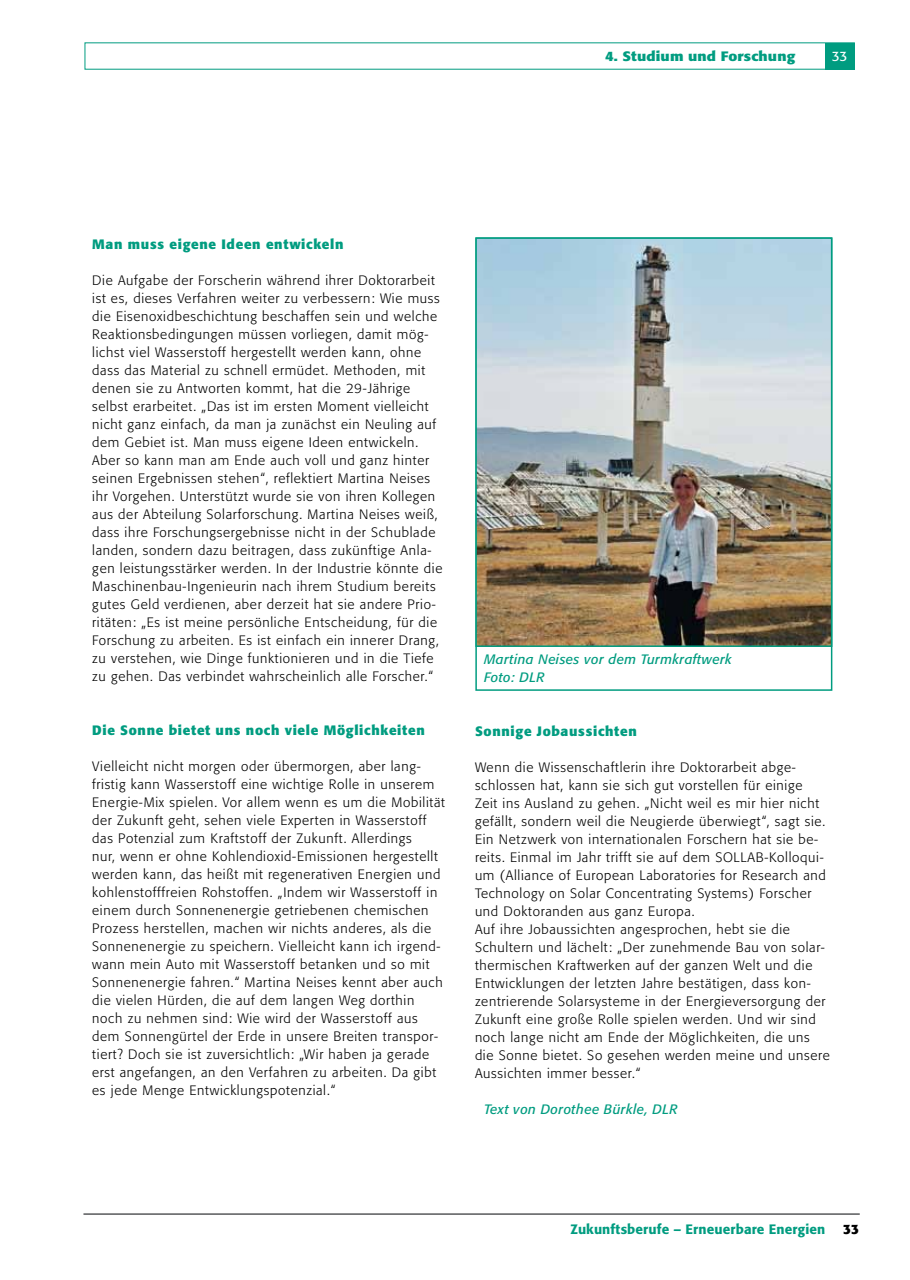
<style>
.page{position:relative;width:910px;height:1280px;background:#fff}
.page>*{position:absolute;margin:0;border:0;box-sizing:border-box;transform-origin:0 0}
.t1{font:300 13.5px/18px "Tn T Form BSK";letter-spacing:.05em;color:#000}
.t2{font:700 13.5px "Tn T Form BSK";letter-spacing:.05em;color:#009c80}
.t3{font:italic 13.5px/18px "Tn T Form BSK";letter-spacing:.025em;color:#009c80}
.t4{font:500 13.5px "Tn T Form BSK";letter-spacing:.01em;color:#009c80}
.t5{font:700 13.5px "Tn T Form BSK";letter-spacing:.01em;color:#009c80;scale:1.09 1}
.t6{font:13.5px "Tn T Form BSK";color:#fff}
.t7{font:700 13.5px "Tn T Form BSK";color:#000}
</style>
<div class="page">
<div style="left:825px;top:43px;width:29px;height:26px;background:#009c80"></div>
<hr style="left:83px;top:1213px;width:777px;height:2px;background:#58595b">
<img style="left:478px;top:240px;width:351px;height:404px">
<div style="left:475px;top:237px;width:357px;height:410px;border:2px solid #009c80"></div>
<p class="t5" style="left:605px;top:47px;width:176px">4. Studium und Forschung</p>
<p class="t6" style="left:832px;top:48px;width:17px">33</p>
<p class="t2" style="left:92px;top:236px;width:253px">Man muss eigene Ideen entwickeln</p>
<p class="t1" style="left:92px;top:271px;width:352px">Die Aufgabe der Forscherin während ihrer Doktorarbeit ist es, dieses Verfahren weiter zu verbessern: Wie muss die Eisenoxidbeschichtung beschaffen sein und welche Reaktionsbedingungen müssen vorliegen, damit mög&shy;lichst viel Wasserstoff hergestellt werden kann, ohne dass das Material zu schnell ermüdet. Methoden, mit denen sie zu Antworten kommt, hat die 29-Jährige selbst erarbeitet. „Das ist im ersten Moment vielleicht nicht ganz einfach, da man ja zunächst ein Neuling auf dem Gebiet ist. Man muss eigene Ideen entwickeln.<br>Aber so kann man am Ende auch voll und ganz hinter seinen Ergebnissen stehen“, reflektiert Martina Neises ihr Vorgehen. Unterstützt wurde sie von ihren Kollegen aus der Abteilung Solarforschung. Martina Neises weiß, dass ihre Forschungsergebnisse nicht in der Schublade landen, sondern dazu beitragen, dass zukünftige Anla&shy;gen leistungsstärker werden. In der Industrie könnte die Maschinenbau-Ingenieurin nach ihrem Studium bereits gutes Geld verdienen, aber derzeit hat sie andere Prio&shy;ritäten: „Es ist meine persönliche Entscheidung, für die Forschung zu arbeiten. Es ist einfach ein innerer Drang, zu verstehen, wie Dinge funktionieren und in die Tiefe zu gehen. Das verbindet wahrscheinlich alle Forscher.“</p>
<p class="t2" style="left:92px;top:722px;width:334px">Die Sonne bietet uns noch viele Möglichkeiten</p>
<p class="t1" style="left:92px;top:757px;width:354px">Vielleicht nicht morgen oder übermorgen, aber lang&shy;fristig kann Wasserstoff eine wichtige Rolle in unserem Energie-Mix spielen. Vor allem wenn es um die Mobilität der Zukunft geht, sehen viele Experten in Wasserstoff das Potenzial zum Kraftstoff der Zukunft. Allerdings<br>nur, wenn er ohne Kohlendioxid-Emissionen hergestellt werden kann, das heißt mit regenerativen Energien und kohlenstofffreien Rohstoffen. „Indem wir Wasserstoff in einem durch Sonnenenergie getriebenen chemischen Prozess herstellen, machen wir nichts anderes, als die Sonnenenergie zu speichern. Vielleicht kann ich irgend&shy;wann mein Auto mit Wasserstoff betanken und so mit Sonnenenergie fahren.“ Martina Neises kennt aber auch die vielen Hürden, die auf dem langen Weg dorthin noch zu nehmen sind: Wie wird der Wasserstoff aus dem Sonnengürtel der Erde in unsere Breiten transpor&shy;tiert? Doch sie ist zuversichtlich: „Wir haben ja gerade erst angefangen, an den Verfahren zu arbeiten. Da gibt es jede Menge Entwicklungspotenzial.“</p>
<p class="t3" style="left:484px;top:650px;width:250px">Martina Neises vor dem Turmkraftwerk<br>Foto: DLR</p>
<p class="t2" style="left:475px;top:722px;width:163px">Sonnige Jobaussichten</p>
<p class="t1" style="left:475px;top:758px;width:356px">Wenn die Wissenschaftlerin ihre Doktorarbeit abge&shy;schlossen hat, kann sie sich gut vorstellen für einige<br>Zeit ins Ausland zu gehen. „Nicht weil es mir hier nicht gefällt, sondern weil die Neugierde überwiegt“, sagt sie.<br>Ein Netzwerk von internationalen Forschern hat sie be&shy;reits. Einmal im Jahr trifft sie auf dem SOLLAB-Kolloqui&shy;um (Alliance of European Laboratories for Research and Technology on Solar Concentrating Systems) Forscher und Doktoranden aus ganz Europa.<br>Auf ihre Jobaussichten angesprochen, hebt sie die Schultern und lächelt: „Der zunehmende Bau von solar&shy;thermischen Kraftwerken auf der ganzen Welt und die Entwicklungen der letzten Jahre bestätigen, dass kon&shy;zentrierende Solarsysteme in der Energieversorgung der Zukunft eine große Rolle spielen werden. Und wir sind noch lange nicht am Ende der Möglichkeiten, die uns die Sonne bietet. So gesehen werden meine und unsere Aussichten immer besser.“</p>
<p class="t3" style="left:484px;top:1100px;width:195px">Text von Dorothee Bürkle, DLR</p>
<p class="t4" style="left:571px;top:1221px;width:256px">Zukunftsberufe – Erneuerbare Energien</p>
<p class="t7" style="left:843px;top:1221px;width:17px">33</p>
</div>
